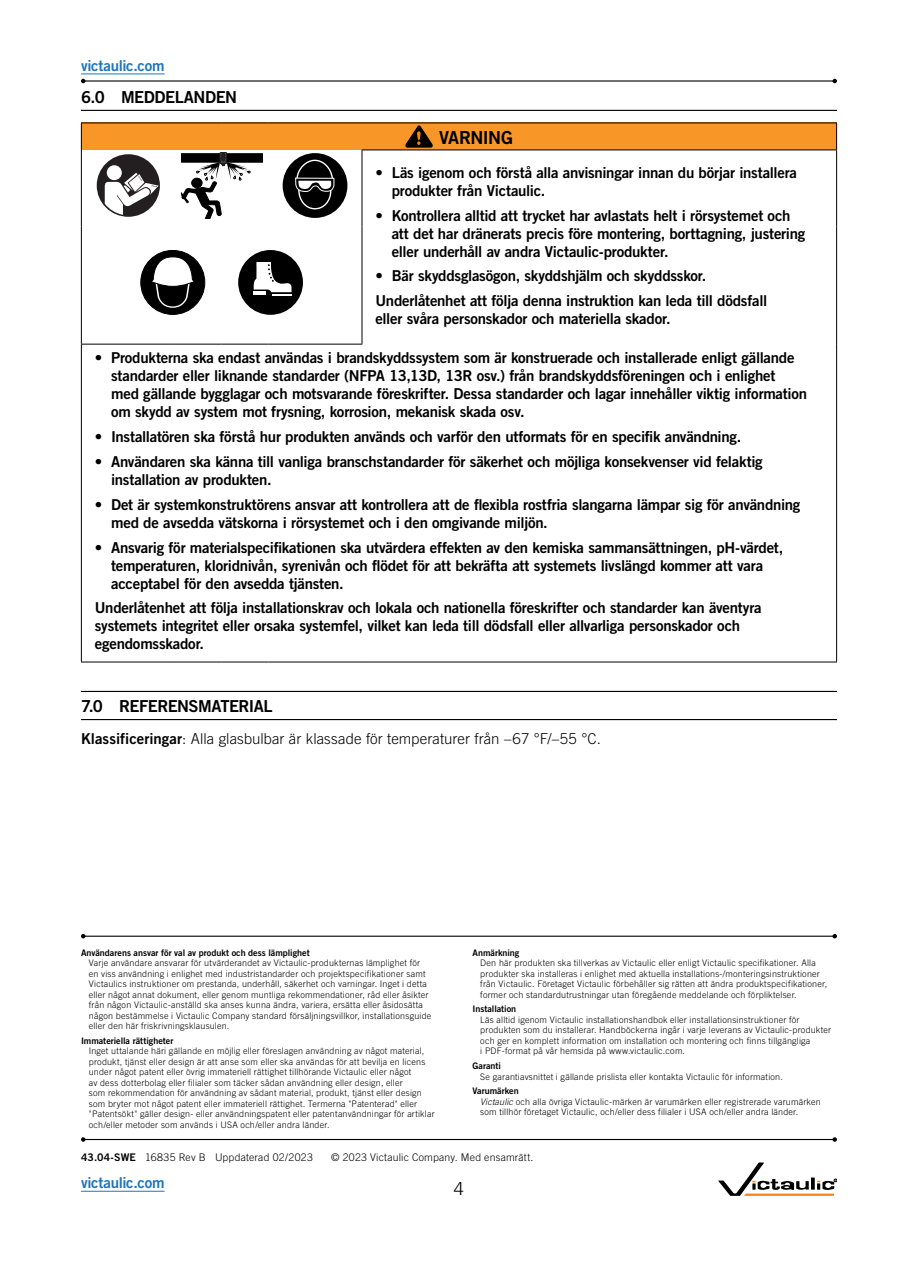
<style>
.page{position:relative;width:918px;height:1263px;background:#fff}
.page>*{position:absolute;margin:0;border:0;box-sizing:border-box;transform-origin:0 0}
.t1{font:18px "Trade Gothic LT Std Bd 2";letter-spacing:-.03em;color:#000}
.t2{font:300 18px "Trade Gothic LT Std";color:#000}
.t3{font:16.5px "Trade Gothic LT Std Bd 2";letter-spacing:-.03em;color:#000}
.t4{font:15px/18px "Trade Gothic LT Std Bd 2";letter-spacing:-.015em;color:#000}
.t5{font:300 15px "Trade Gothic LT Std";letter-spacing:.005em;color:#000}
.t6{font:15px "Trade Gothic LT Std Bd 2";letter-spacing:-.02em;color:#1c75bc}
.t7{font:300 10.5px "Trade Gothic LT Std";letter-spacing:.02em;color:#000}
.t8{font:300 9px/10.5px "Trade Gothic LT Std";letter-spacing:.02em;color:#000}
.t9{font:9px "Trade Gothic LT Std Bd 2";color:#000}
.s1{font-family:"Trade Gothic LT Std Bd 2";font-weight:400}
.s2{font-style:italic}
</style>
<div class="page">
<hr style="left:83px;top:936px;width:752px;height:1px;background:#000">
<svg style="left:81px;top:934px;width:5px;height:4px"></svg>
<svg style="left:832px;top:934px;width:5px;height:4px"></svg>
<hr style="left:81px;top:1191px;width:84px;height:1px;background:#1c75bc">
<hr style="left:81px;top:110px;width:756px;height:1px;background:#000">
<hr style="left:81px;top:691px;width:756px;height:1px;background:#000">
<hr style="left:81px;top:719px;width:756px;height:1px;background:#000">
<div style="left:81px;top:123px;width:756px;height:27px;background:#f89728"></div>
<hr style="left:81px;top:123px;width:94px;height:1px;background:#000">
<svg style="left:81px;top:123px;width:1px;height:27px"></svg>
<hr style="left:175px;top:123px;width:47px;height:1px;background:#000">
<hr style="left:222px;top:123px;width:46px;height:1px;background:#000">
<hr style="left:268px;top:123px;width:94px;height:1px;background:#000">
<hr style="left:362px;top:123px;width:475px;height:1px;background:#000">
<svg style="left:836px;top:123px;width:1px;height:27px"></svg>
<hr style="left:362px;top:226px;width:1px;height:118px;background:#000">
<hr style="left:836px;top:344px;width:1px;height:318px;background:#000">
<hr style="left:81px;top:150px;width:1px;height:76px;background:#000">
<hr style="left:362px;top:150px;width:475px;height:1px;background:#000">
<hr style="left:362px;top:150px;width:1px;height:76px;background:#000">
<hr style="left:836px;top:150px;width:1px;height:76px;background:#000">
<hr style="left:81px;top:226px;width:1px;height:118px;background:#000">
<hr style="left:836px;top:226px;width:1px;height:118px;background:#000">
<hr style="left:81px;top:344px;width:1px;height:318px;background:#000">
<hr style="left:81px;top:662px;width:94px;height:1px;background:#000">
<hr style="left:175px;top:662px;width:47px;height:1px;background:#000">
<hr style="left:222px;top:662px;width:46px;height:1px;background:#000">
<hr style="left:268px;top:662px;width:94px;height:1px;background:#000">
<hr style="left:362px;top:662px;width:475px;height:1px;background:#000">
<hr style="left:81px;top:344px;width:94px;height:1px;background:#000">
<hr style="left:175px;top:344px;width:47px;height:1px;background:#000">
<hr style="left:222px;top:344px;width:46px;height:1px;background:#000">
<hr style="left:268px;top:344px;width:94px;height:1px;background:#000">
<svg style="left:405px;top:126px;width:28px;height:21px"></svg>
<svg style="left:97px;top:154px;width:63px;height:63px"></svg>
<svg style="left:181px;top:152px;width:81px;height:67px"></svg>
<div style="left:283px;top:153px;width:64px;height:65px;background:#000;border-radius:50%"></div>
<svg style="left:295px;top:159px;width:40px;height:51px"></svg>
<div style="left:141px;top:250px;width:64px;height:64px;background:#000;border-radius:50%"></div>
<div style="left:140px;top:250px;width:65px;height:65px;border:1px solid #000;border-radius:50%"></div>
<svg style="left:151px;top:256px;width:44px;height:52px"></svg>
<div style="left:238px;top:250px;width:65px;height:65px;background:#000;border-radius:50%"></div>
<svg style="left:254px;top:262px;width:38px;height:33px"></svg>
<hr style="left:83px;top:80px;width:752px;height:2px;background:#000">
<svg style="left:81px;top:79px;width:5px;height:4px"></svg>
<svg style="left:832px;top:79px;width:5px;height:4px"></svg>
<hr style="left:83px;top:1139px;width:752px;height:1px;background:#000">
<svg style="left:81px;top:1137px;width:5px;height:5px"></svg>
<svg style="left:832px;top:1137px;width:5px;height:5px"></svg>
<hr style="left:81px;top:74px;width:84px;height:1px;background:#1c75bc">
<svg style="left:718px;top:1162px;width:119px;height:33px"></svg>
<h3 class="t6" style="left:81px;top:56px;width:85px">victaulic.com</h3>
<h2 class="t3" style="left:81px;top:87px;width:158px">6.0 MEDDELANDEN</h2>
<h1 class="t1" style="left:439px;top:127px;width:75px">VARNING</h1>
<h3 class="t4" style="left:392px;top:163px;width:407px;text-indent:-16px">• Läs igenom och förstå alla anvisningar innan du börjar installera produkter från Victaulic.</h3>
<h3 class="t4" style="left:392px;top:206px;width:415px;text-indent:-16px">• Kontrollera alltid att trycket har avlastats helt i rörsystemet och att det har dränerats precis före montering, borttagning, justering eller underhåll av andra Victaulic-produkter.</h3>
<h3 class="t4" style="left:376px;top:263px;width:393px;line-height:24.8px">• Bär skyddsglasögon, skyddshjälm och skyddsskor.<br>Underlåtenhet att följa denna instruktion kan leda till dödsfall</h3>
<h3 class="t4" style="left:376px;top:309px;width:297px">eller svåra personskador och materiella skador.</h3>
<p class="t4" style="left:111px;top:349px;width:698px;text-indent:-16px">• Produkterna ska endast användas i brandskyddssystem som är konstruerade och installerade enligt gällande standarder eller liknande standarder (NFPA 13,13D, 13R osv.) från brandskyddsföreningen och i enlighet med gällande bygglagar och motsvarande föreskrifter. Dessa standarder och lagar innehåller viktig information om skydd av system mot frysning, korrosion, mekanisk skada osv.</p>
<h3 class="t4" style="left:95px;top:428px;width:648px">• Installatören ska förstå hur produkten används och varför den utformats för en specifik användning.</h3>
<h3 class="t4" style="left:111px;top:452px;width:653px;text-indent:-16px">• Användaren ska känna till vanliga branschstandarder för säkerhet och möjliga konsekvenser vid felaktig installation av produkten.</h3>
<h3 class="t4" style="left:111px;top:495px;width:691px;text-indent:-16px">• Det är systemkonstruktörens ansvar att kontrollera att de flexibla rostfria slangarna lämpar sig för användning med de avsedda vätskorna i rörsystemet och i den omgivande miljön.</h3>
<p class="t4" style="left:111px;top:538px;width:674px;text-indent:-16px">• Ansvarig för materialspecifikationen ska utvärdera effekten av den kemiska sammansättningen, pH-värdet, temperaturen, kloridnivån, syrenivån och flödet för att bekräfta att systemets livslängd kommer att vara acceptabel för den avsedda tjänsten.</p>
<p class="t4" style="left:95px;top:599px;width:668px">Underlåtenhet att följa installationskrav och lokala och nationella föreskrifter och standarder kan äventyra systemets integritet eller orsaka systemfel, vilket kan leda till dödsfall eller allvarliga personskador och egendomsskador.</p>
<h2 class="t3" style="left:81px;top:696px;width:193px">7.0 REFERENSMATERIAL</h2>
<h3 class="t5" style="left:81px;top:729px;width:521px"><span class="s1">Klassificeringar</span>: Alla glasbulbar är klassade för temperaturer från –67 °F/–55 °C.</h3>
<p class="t9" style="left:81px;top:947px;width:230px">Användarens ansvar för val av produkt och dess lämplighet</p>
<p class="t8" style="left:89px;top:957px;width:344px">Varje användare ansvarar för utvärderandet av Victaulic-produkternas lämplighet för en viss användning i enlighet med industristandarder och projektspecifikationer samt Victaulics instruktioner om prestanda, underhåll, säkerhet och varningar. Inget i detta eller något annat dokument, eller genom muntliga rekommendationer, råd eller åsikter från någon Victaulic-anställd ska anses kunna ändra, variera, ersätta eller åsidosätta någon bestämmelse i Victaulic Company standard försäljningsvillkor, installationsguide eller den här friskrivningsklausulen.</p>
<p class="t9" style="left:81px;top:1035px;width:94px">Immateriella rättigheter</p>
<p class="t8" style="left:89px;top:1046px;width:347px">Inget uttalande häri gällande en möjlig eller föreslagen användning av något material, produkt, tjänst eller design är att anse som eller ska användas för att bevilja en licens under något patent eller övrig immateriell rättighet tillhörande Victaulic eller något<br>av dess dotterbolag eller filialer som täcker sådan användning eller design, eller<br>som rekommendation för användning av sådant material, produkt, tjänst eller design som bryter mot något patent eller immateriell rättighet. Termerna "Patenterad" eller "Patentsökt" gäller design- eller användningspatent eller patentanvändningar för artiklar och/eller metoder som används i USA och/eller andra länder.</p>
<p class="t9" style="left:472px;top:947px;width:48px">Anmärkning</p>
<p class="t8" style="left:480px;top:957px;width:348px">Den här produkten ska tillverkas av Victaulic eller enligt Victaulic specifikationer. Alla produkter ska installeras i enlighet med aktuella installations-/monteringsinstruktioner från Victaulic. Företaget Victaulic förbehåller sig rätten att ändra produktspecifikationer, former och standardutrustningar utan föregående meddelande och förpliktelser.</p>
<p class="t9" style="left:472px;top:1003px;width:45px">Installation</p>
<p class="t8" style="left:480px;top:1014px;width:352px">Läs alltid igenom Victaulic installationshandbok eller installationsinstruktioner för produkten som du installerar. Handböckerna ingår i varje leverans av Victaulic-produkter och ger en komplett information om installation och montering och finns tillgängliga<br>i PDF-format på vår hemsida på www.victaulic.com.</p>
<p class="t9" style="left:472px;top:1060px;width:30px">Garanti</p>
<p class="t8" style="left:480px;top:1071px;width:304px">Se garantiavsnittet i gällande prislista eller kontakta Victaulic för information.</p>
<p class="t9" style="left:472px;top:1085px;width:48px">Varumärken</p>
<p class="t8" style="left:480px;top:1096px;width:342px"><span class="s2">Victaulic</span> och alla övriga Victaulic-märken är varumärken eller registrerade varumärken som tillhör företaget Victaulic, och/eller dess filialer i USA och/eller andra länder.</p>
<p class="t7" style="left:81px;top:1151px;width:233px"><span class="s1">43.04-SWE</span> 16835 Rev B Uppdaterad 02/2023</p>
<p class="t7" style="left:331px;top:1151px;width:204px">© 2023 Victaulic Company. Med ensamrätt.</p>
<h3 class="t6" style="left:81px;top:1173px;width:85px">victaulic.com</h3>
<h1 class="t2" style="left:454px;top:1178px;width:12px">4</h1>
</div>
